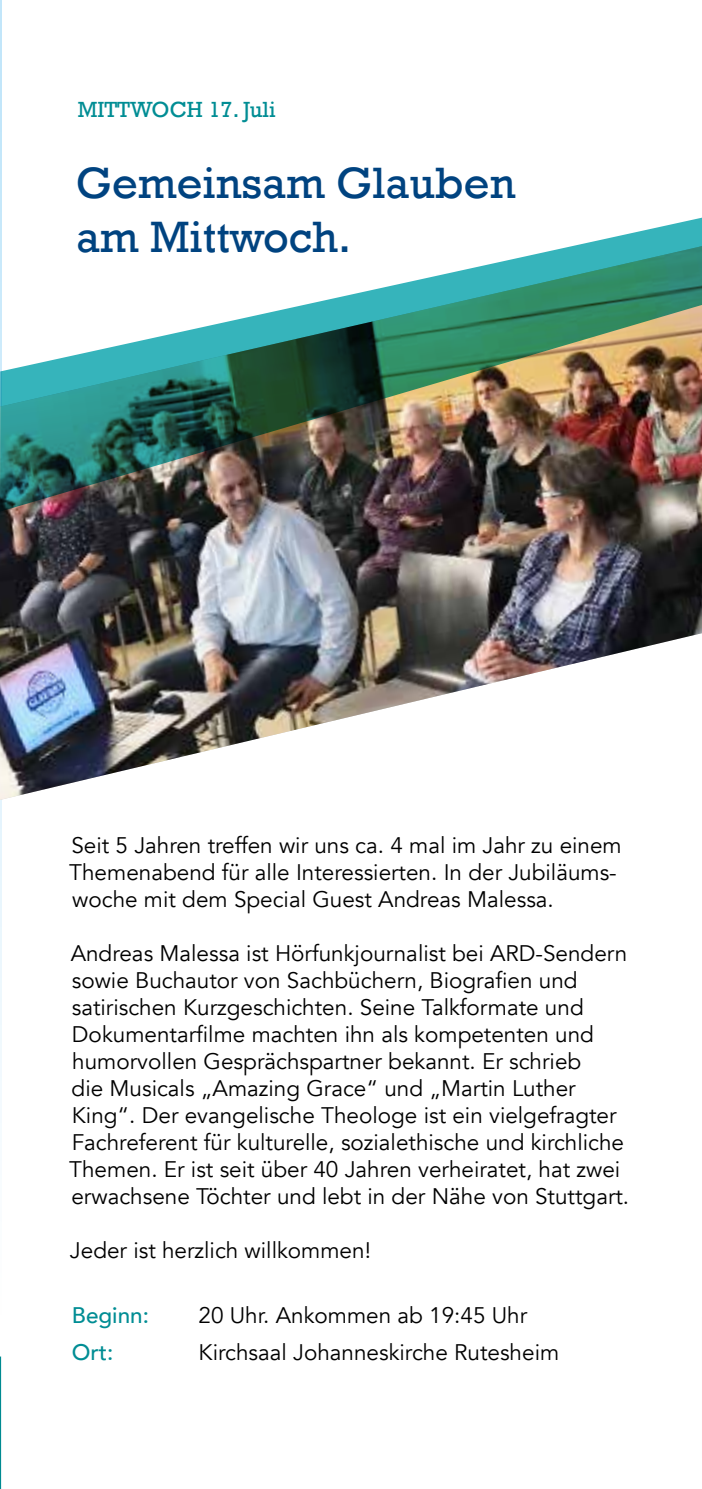
<style>
.page{position:relative;width:702px;height:1489px;background:#fff}
.page>*{position:absolute;margin:0;border:0;box-sizing:border-box;transform-origin:0 0}
.t1{font:45px/54px "Rockwell";color:#004380}
.t2{font:22.5px/27px "Avenir";color:#000}
.t3{font:22.5px "Rockwell";color:#008d94}
.t4{font:500 22.5px "Avenir";color:#008d94}
</style>
<div class="page">
<hr style="left:0;top:0;width:1px;height:1488px;background:#afdff9">
<img style="left:0;top:511px;width:701px;height:288px">
<svg style="left:0;top:1356px;width:1px;height:132px"></svg>
<img style="left:0;top:218px;width:701px;height:293px">
<svg style="left:701px;top:217px;width:1px;height:417px"></svg>
<p class="t3" style="left:78px;top:97px;width:199px">MITTWOCH 17. Juli</p>
<h1 class="t1" style="left:76px;top:157px;width:441px">Gemeinsam Glauben am Mittwoch.</h1>
<p class="t2" style="left:69px;top:832px;width:554px">Seit 5 Jahren treffen wir uns ca. 4 mal im Jahr zu einem<br>Themenabend für alle Interessierten. In der Jubiläums&shy;woche mit dem Special Guest Andreas Malessa.</p>
<p class="t2" style="left:69px;top:940px;width:561px">Andreas Malessa ist Hörfunkjournalist bei ARD-Sendern sowie Buchautor von Sachbüchern, Biografien und satirischen Kurzgeschichten. Seine Talkformate und Dokumentarfilme machten ihn als kompetenten und humorvollen Gesprächspartner bekannt. Er schrieb<br>die Musicals „Amazing Grace“ und „Martin Luther King“. Der evangelische Theologe ist ein vielgefragter Fachreferent für kulturelle, sozialethische und kirchliche Themen. Er ist seit über 40 Jahren verheiratet, hat zwei erwachsene Töchter und lebt in der Nähe von Stuttgart.</p>
<p class="t2" style="left:70px;top:1237px;width:302px">Jeder ist herzlich willkommen!</p>
<p class="t4" style="left:72px;top:1295px;width:79px">Beginn:</p>
<p class="t2" style="left:198px;top:1301px;width:330px">20 Uhr. Ankommen ab 19:45 Uhr</p>
<p class="t4" style="left:72px;top:1332px;width:43px">Ort:</p>
<p class="t2" style="left:198px;top:1339px;width:362px">Kirchsaal Johanneskirche Rutesheim</p>
</div>
